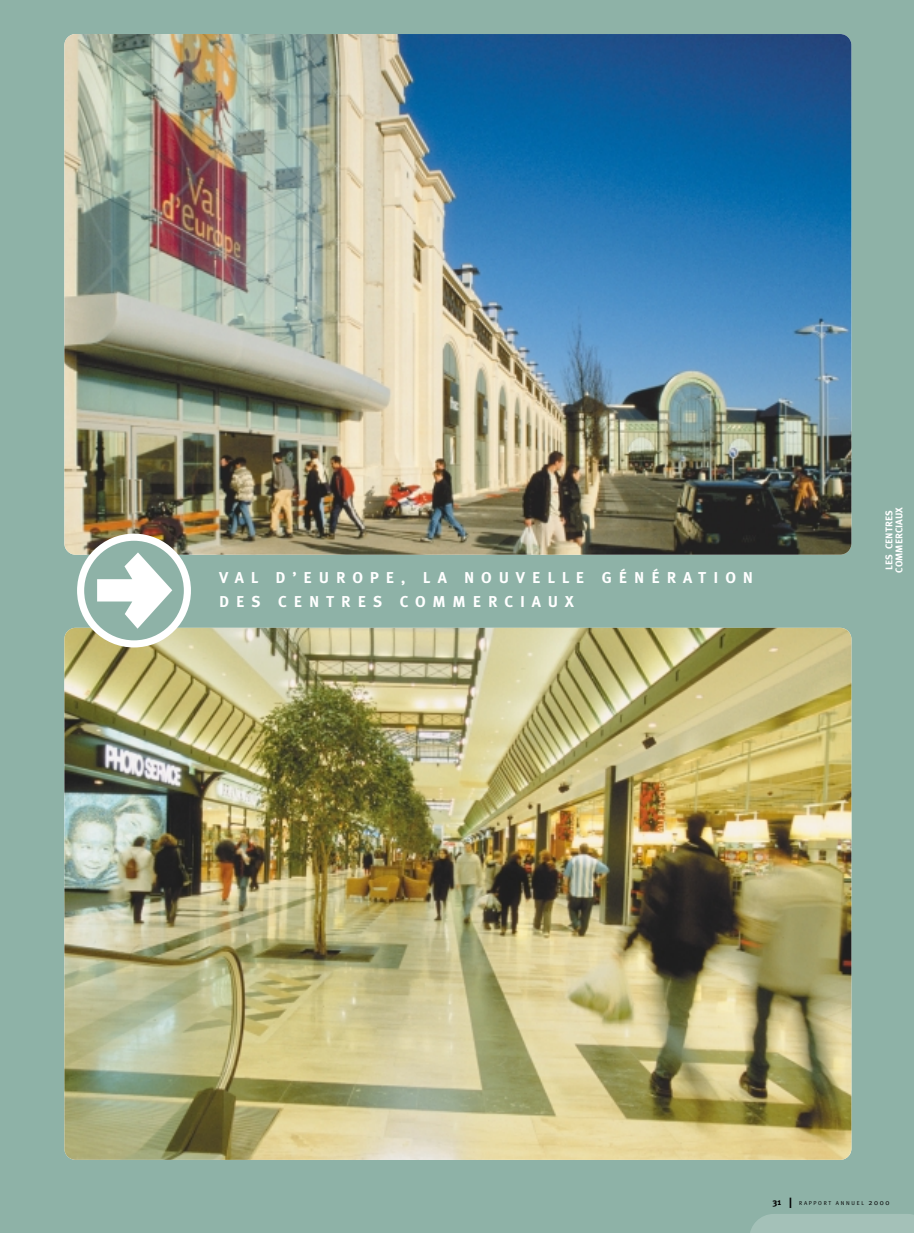
<style>
.page{position:relative;width:914px;height:1233px;background:#8eb2a7}
.page>*{position:absolute;margin:0;border:0;box-sizing:border-box;transform-origin:0 0}
.t1{font:142.35px "Mini Pics Directional RA";color:#fff}
.t2{font:700 15.75px/24px "Meta Plus";letter-spacing:.44em;color:#fff}
.t3{font:700 9.75px/9.8px "Meta Plus";color:#fff;text-align:center}
.t4{font:700 9px "Meta Plus";color:#000}
.t5{font:5.7px "Meta Plus Normal";letter-spacing:.285em;color:#000}
.s1{font-weight:400;font-size:15px}
.s2{font-size:7.5px}
</style>
<div class="page">
<img style="left:64px;top:628px;width:787px;height:532px;border-radius:11px">
<div style="left:750px;top:1214px;width:164px;height:19px;background:#a4c1b8"></div>
<img style="left:64px;top:34px;width:787px;height:521px;border-radius:11px">
<div style="left:78px;top:535px;width:111px;height:111px;background:#8eb2a7;border-radius:50%"></div>
<h1 class="t1" style="left:71px;top:515px;width:127px">J</h1>
<p class="t2" style="left:219px;top:567px;width:535px">VAL D’EUROPE, LA NOUVELLE GÉNÉRATION<br>DES CENTRES COMMERCIAUX</p>
<p class="t3" style="left:885px;top:573px;width:67px;rotate:-90deg">LES CENTRES<br>COMMERCIAUX</p>
<p class="t4" style="left:773px;top:1199px;width:21px">31 <span class="s1">I</span></p>
<p class="t5" style="left:799px;top:1201px;width:92px">RAPPORT ANNUEL <span class="s2">2000</span></p>
</div>
